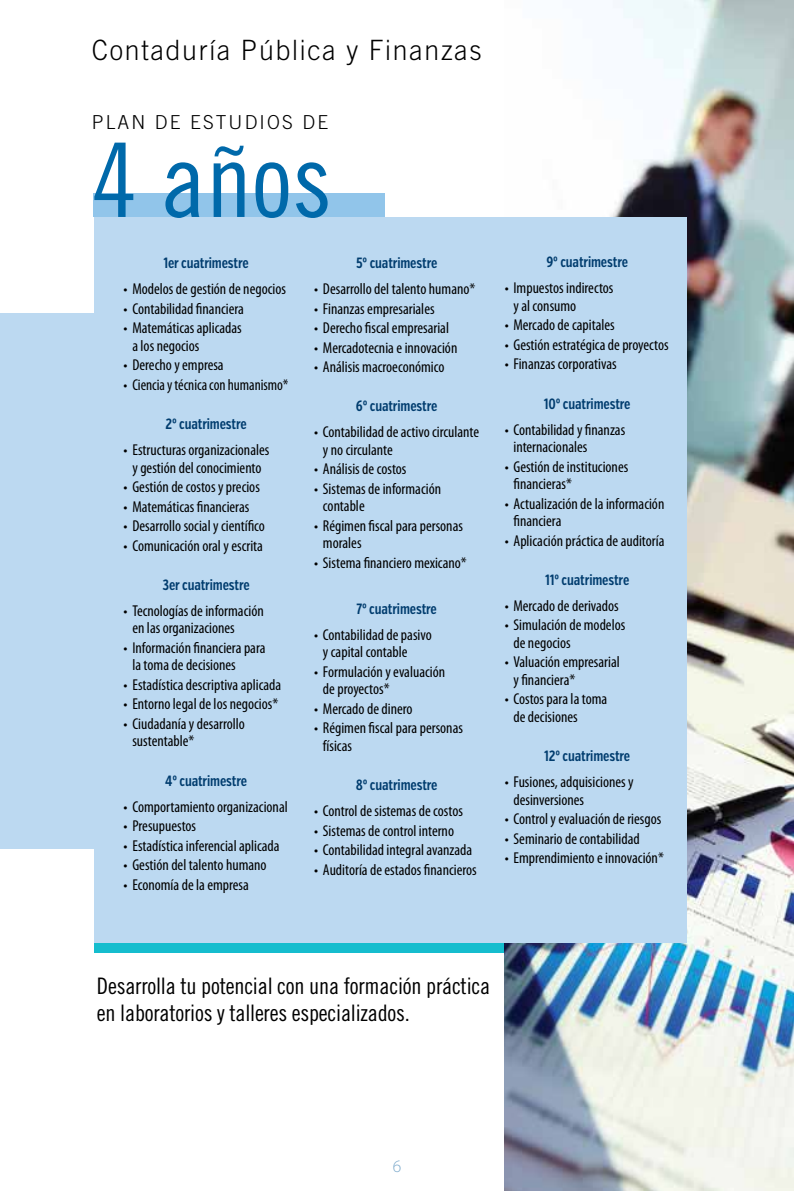
<style>
.page{position:relative;width:794px;height:1191px;background:#fff}
.page>*{position:absolute;margin:0;border:0;box-sizing:border-box;transform-origin:0 0}
.t1{font:102.9px "Trade Gothic Cond Eighteen";color:#0069aa}
.t2{font:300 28px "Trade Gothic";letter-spacing:.065em;color:#000;scale:.95 1}
.t3{font:22.75px/27.3px "Trade Gothic Cond Eighteen";letter-spacing:-.01em;color:#000}
.t4{font:300 19.25px "Trade Gothic";letter-spacing:.11em;color:#000}
.t5{font:300 17.5px "Myriad Pro";color:#80accd}
.t6{font:condensed 15.75px/17.5px "Myriad Pro";color:#000}
.t7{font:condensed 15.75px "Myriad Pro";color:#000;scale:.96 1}
.t8{font:600 14.88px "Verb Comp";letter-spacing:-.01em;color:#003c6e}
</style>
<div class="page">
<div style="left:94px;top:942px;width:700px;height:10px;background:#15bdce"></div>
<img style="left:504px;top:0;width:290px;height:1191px">
<div style="left:94px;top:217px;width:592px;height:725px;background:#bcd9f1"></div>
<div style="left:0;top:313px;width:94px;height:535px;background:#bcd9f1"></div>
<div style="left:94px;top:193px;width:291px;height:24px;background:#91c5ea"></div>
<h2 class="t2" style="left:92px;top:34px;width:411px">Contaduría Pública y Finanzas</h2>
<p class="t4" style="left:92px;top:111px;width:238px">PLAN DE ESTUDIOS DE</p>
<h1 class="t1" style="left:92px;top:119px;width:242px">4 años</h1>
<p class="t8" style="left:163px;top:255px;width:87px">1er cuatrimestre</p>
<p class="t6" style="left:124px;top:281px;width:164px">• Modelos de gestión de negocios</p>
<p class="t6" style="left:124px;top:300px;width:122px">• Contabilidad financiera</p>
<p class="t6" style="left:132px;top:320px;width:111px;text-indent:-9px">• Matemáticas aplicadas a los negocios</p>
<p class="t6" style="left:124px;top:357px;width:102px">• Derecho y empresa</p>
<p class="t7" style="left:124px;top:376px;width:173px">• Ciencia y técnica con humanismo*</p>
<p class="t8" style="left:165px;top:415px;width:83px">2º cuatrimestre</p>
<p class="t6" style="left:124px;top:441px;width:147px;text-align:center">• Estructuras organizacionales y gestión del conocimiento</p>
<p class="t6" style="left:124px;top:478px;width:138px">• Gestión de costos y precios</p>
<p class="t6" style="left:124px;top:498px;width:127px">• Matemáticas financieras</p>
<p class="t6" style="left:124px;top:517px;width:143px">• Desarrollo social y científico</p>
<p class="t6" style="left:124px;top:537px;width:141px">• Comunicación oral y escrita</p>
<p class="t8" style="left:162px;top:576px;width:89px">3er cuatrimestre</p>
<p class="t6" style="left:132px;top:602px;width:133px;text-indent:-9px">• Tecnologías de información en las organizaciones</p>
<p class="t6" style="left:132px;top:639px;width:135px;text-indent:-9px">• Información financiera para la toma de decisiones</p>
<p class="t6" style="left:124px;top:676px;width:159px">• Estadística descriptiva aplicada</p>
<p class="t6" style="left:124px;top:695px;width:156px">• Entorno legal de los negocios*</p>
<p class="t6" style="left:132px;top:715px;width:114px;text-indent:-9px">• Ciudadanía y desarrollo sustentable*</p>
<p class="t8" style="left:165px;top:772px;width:84px">4º cuatrimestre</p>
<p class="t6" style="left:124px;top:798px;width:166px">• Comportamiento organizacional</p>
<p class="t6" style="left:124px;top:817px;width:74px">• Presupuestos</p>
<p class="t6" style="left:124px;top:837px;width:157px">• Estadística inferencial aplicada</p>
<p class="t6" style="left:124px;top:856px;width:144px">• Gestión del talento humano</p>
<p class="t6" style="left:124px;top:876px;width:127px">• Economía de la empresa</p>
<p class="t8" style="left:356px;top:254px;width:83px">5º cuatrimestre</p>
<p class="t6" style="left:314px;top:280px;width:163px">• Desarrollo del talento humano*</p>
<p class="t6" style="left:314px;top:300px;width:122px">• Finanzas empresariales</p>
<p class="t6" style="left:314px;top:319px;width:136px">• Derecho fiscal empresarial</p>
<p class="t6" style="left:314px;top:339px;width:145px">• Mercadotecnia e innovación</p>
<p class="t6" style="left:314px;top:358px;width:132px">• Análisis macroeconómico</p>
<p class="t8" style="left:356px;top:397px;width:83px">6º cuatrimestre</p>
<p class="t6" style="left:323px;top:424px;width:158px;text-indent:-9px">• Contabilidad de activo circulante y no circulante</p>
<p class="t6" style="left:314px;top:460px;width:94px">• Análisis de costos</p>
<p class="t6" style="left:323px;top:480px;width:120px;text-indent:-9px">• Sistemas de información contable</p>
<p class="t6" style="left:323px;top:517px;width:141px;text-indent:-9px">• Régimen fiscal para personas morales</p>
<p class="t6" style="left:314px;top:554px;width:154px">• Sistema financiero mexicano*</p>
<p class="t8" style="left:356px;top:600px;width:82px">7º cuatrimestre</p>
<p class="t6" style="left:323px;top:626px;width:110px;text-indent:-9px">• Contabilidad de pasivo y capital contable</p>
<p class="t6" style="left:323px;top:663px;width:124px;text-indent:-9px">• Formulación y evaluación de proyectos*</p>
<p class="t6" style="left:314px;top:700px;width:100px">• Mercado de dinero</p>
<p class="t6" style="left:323px;top:719px;width:141px;text-indent:-9px">• Régimen fiscal para personas físicas</p>
<p class="t8" style="left:356px;top:776px;width:83px">8º cuatrimestre</p>
<p class="t6" style="left:314px;top:802px;width:150px">• Control de sistemas de costos</p>
<p class="t6" style="left:314px;top:822px;width:141px">• Sistemas de control interno</p>
<p class="t6" style="left:314px;top:841px;width:160px">• Contabilidad integral avanzada</p>
<p class="t6" style="left:314px;top:861px;width:164px">• Auditoría de estados financieros</p>
<p class="t8" style="left:546px;top:253px;width:83px">9º cuatrimestre</p>
<p class="t6" style="left:513px;top:280px;width:101px;text-indent:-9px">• Impuestos indirectos y al consumo</p>
<p class="t6" style="left:505px;top:317px;width:112px">• Mercado de capitales</p>
<p class="t6" style="left:505px;top:336px;width:165px">• Gestión estratégica de proyectos</p>
<p class="t6" style="left:505px;top:355px;width:113px">• Finanzas corporativas</p>
<p class="t8" style="left:544px;top:395px;width:88px">10º cuatrimestre</p>
<p class="t6" style="left:513px;top:421px;width:113px;text-indent:-9px">• Contabilidad y finanzas internacionales</p>
<p class="t6" style="left:513px;top:458px;width:116px;text-indent:-9px">• Gestión de instituciones financieras*</p>
<p class="t6" style="left:513px;top:495px;width:152px;text-indent:-9px">• Actualización de la información financiera</p>
<p class="t6" style="left:505px;top:532px;width:161px">• Aplicación práctica de auditoría</p>
<p class="t8" style="left:545px;top:571px;width:86px">11º cuatrimestre</p>
<p class="t6" style="left:505px;top:597px;width:116px">• Mercado de derivados</p>
<p class="t6" style="left:513px;top:616px;width:113px;text-indent:-9px">• Simulación de modelos de negocios</p>
<p class="t6" style="left:513px;top:653px;width:108px;text-indent:-9px">• Valuación empresarial y financiera*</p>
<p class="t6" style="left:513px;top:690px;width:95px;text-indent:-9px">• Costos para la toma de decisiones</p>
<p class="t8" style="left:544px;top:747px;width:88px">12º cuatrimestre</p>
<p class="t6" style="left:513px;top:773px;width:122px;text-indent:-9px">• Fusiones, adquisiciones y desinversiones</p>
<p class="t6" style="left:505px;top:810px;width:158px">• Control y evaluación de riesgos</p>
<p class="t6" style="left:505px;top:830px;width:136px">• Seminario de contabilidad</p>
<p class="t6" style="left:505px;top:849px;width:161px">• Emprendimiento e innovación*</p>
<h3 class="t3" style="left:97px;top:971px;width:395px">Desarrolla tu potencial con una formación práctica en laboratorios y talleres especializados.</h3>
<p class="t5" style="left:393px;top:1156px;width:10px">6</p>
</div>
